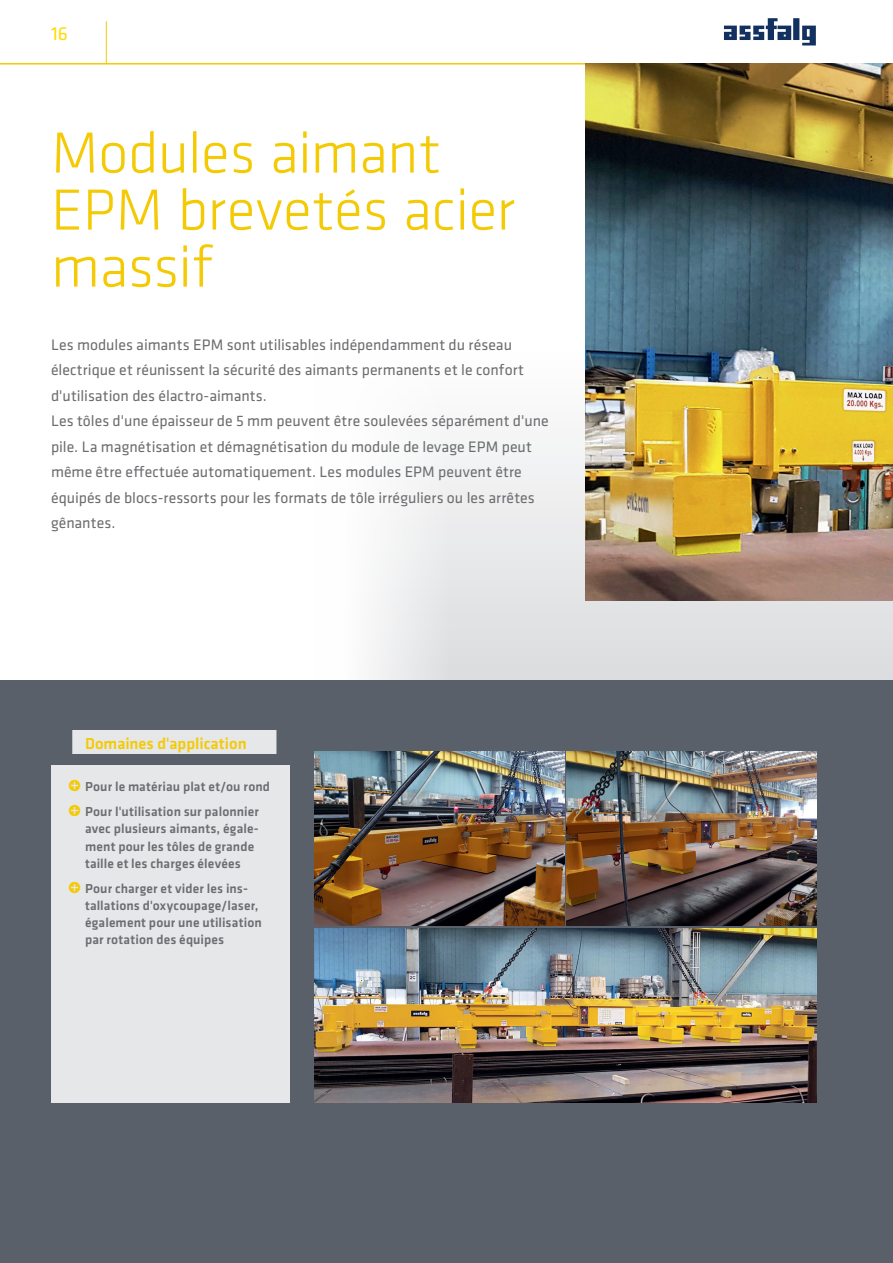
<style>
.page{position:relative;width:893px;height:1263px;background:#fff}
.page>*{position:absolute;margin:0;border:0;box-sizing:border-box;transform-origin:0 0}
.t1{font:300 60px/57px "Klavika";letter-spacing:-.01em;color:#f4ca05}
.t2{font:19.5px "Klavika";color:#ffdc01}
.t3{font:500 16.5px "Klavika";color:#f4ca05}
.t4{font:15.75px/25.5px "Klavika";color:#6c6d70}
.t5{font:500 13.5px/17px "Klavika";letter-spacing:.01em;color:#6c6d70}
.s1{font-size:16.5px;color:#f4ca05}
</style>
<div class="page">
<svg style="left:372px;top:439px;width:521px;height:241px"></svg>
<div style="left:0;top:680px;width:893px;height:583px;background:#5a606a"></div>
<hr style="left:0;top:63px;width:893px;height:2px;background:#f4ca05">
<hr style="left:106px;top:21px;width:1px;height:43px;background:#f4ca05">
<img style="left:723px;top:18px;width:93px;height:28px">
<div style="left:51px;top:765px;width:238px;height:337px;background:#e6e7e9"></div>
<img style="left:585px;top:64px;width:308px;height:536px">
<img style="left:315px;top:928px;width:501px;height:174px">
<img style="left:567px;top:752px;width:249px;height:174px">
<img style="left:315px;top:752px;width:249px;height:174px">
<div style="left:72px;top:730px;width:204px;height:24px;background:#e6e7e9"></div>
<p class="t2" style="left:51px;top:21px;width:18px">16</p>
<h1 class="t1" style="left:51px;top:124px;width:466px">Modules aimant<br>EPM brevetés acier massif</h1>
<p class="t4" style="left:51px;top:331px;width:499px">Les modules aimants EPM sont utilisables indépendamment du réseau électrique et réunissent la sécurité des aimants permanents et le confort d'utilisation des élactro-aimants.<br>Les tôles d'une épaisseur de 5 mm peuvent être soulevées séparément d'une pile. La magnétisation et démagnétisation du module de levage EPM peut même être effectuée automatiquement. Les modules EPM peuvent être équipés de blocs-ressorts pour les formats de tôle irréguliers ou les arrêtes gênantes.</p>
<p class="t3" style="left:85px;top:732px;width:163px">Domaines d'application</p>
<p class="t5" style="left:68px;top:773px;width:204px;line-height:25.5px"><span class="s1">˭</span> Pour le matériau plat et/ou rond <span class="s1">˭</span> Pour l'utilisation sur palonnier</p>
<p class="t5" style="left:85px;top:820px;width:175px">avec plusieurs aimants, égale&shy;ment pour les tôles de grande taille et les charges élevées</p>
<p class="t5" style="left:85px;top:880px;width:178px;text-indent:-17px"><span class="s1">˭</span> Pour charger et vider les ins&shy;tallations d'oxycoupage/laser, également pour une utilisation par rotation des équipes</p>
</div>
